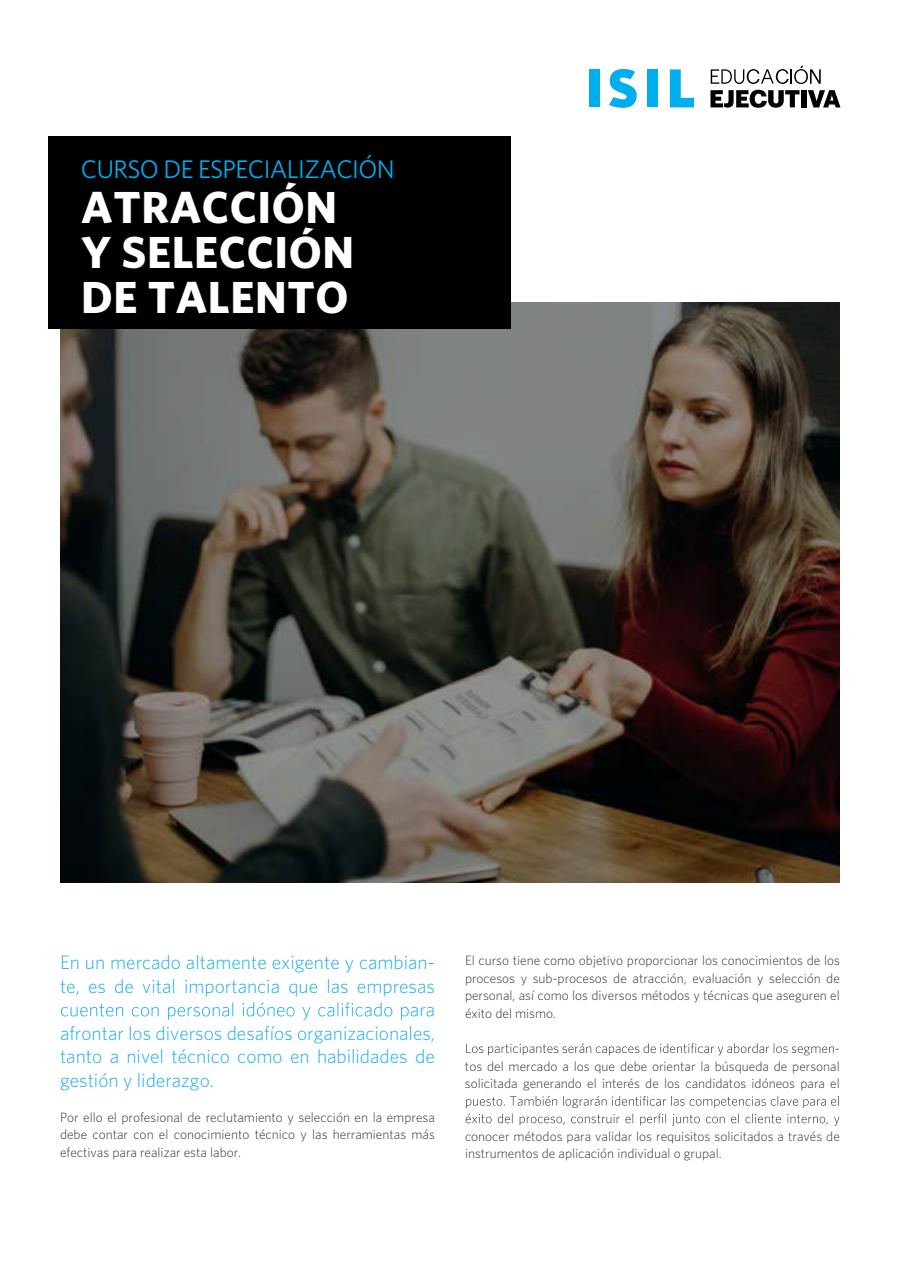
<style>
.page{position:relative;width:900px;height:1263px;background:#fff}
.page>*{position:absolute;margin:0;border:0;box-sizing:border-box;transform-origin:0 0}
.t1{font:700 45px/45px "Whitney";letter-spacing:.015em;color:#fff}
.t2{font:25.5px "Whitney";letter-spacing:-.025em;color:#00adf0}
.t3{font:300 19.5px/23.4px "Whitney";color:#1cadf0}
.t4{font:300 13.5px/17.5px "Whitney";color:#333;text-align:justify}
</style>
<div class="page">
<img style="left:60px;top:303px;width:780px;height:579px">
<div style="left:48px;top:136px;width:462px;height:193px;background:#000"></div>
<svg style="left:61px;top:1002px;width:372px;height:18px"></svg>
<svg style="left:466px;top:1043px;width:368px;height:12px"></svg>
<svg style="left:466px;top:1096px;width:374px;height:29px"></svg>
<div style="left:801px;top:90px;width:5px;height:17px;background:#000"></div>
<svg style="left:808px;top:90px;width:32px;height:17px"></svg>
<svg style="left:711px;top:66px;width:110px;height:18px"></svg>
<svg style="left:711px;top:90px;width:89px;height:18px"></svg>
<div style="left:589px;top:69px;width:11px;height:38px;background:#00aeef"></div>
<svg style="left:609px;top:69px;width:28px;height:39px"></svg>
<div style="left:647px;top:69px;width:11px;height:38px;background:#00aeef"></div>
<svg style="left:670px;top:69px;width:24px;height:38px"></svg>
<h2 class="t2" style="left:81px;top:154px;width:315px">CURSO DE ESPECIALIZACIÓN</h2>
<h1 class="t1" style="left:81px;top:183px;width:274px">ATRACCIÓN<br>Y SELECCIÓN<br>DE TALENTO</h1>
<h3 class="t3" style="left:60px;top:951px;width:377px">En un mercado altamente exigente y cambian&shy;te, es de vital importancia que las empresas</h3>
<h3 class="t3" style="left:60px;top:1021px;width:377px;text-align:justify">afrontar los diversos desafíos organizacionales, tanto a nivel técnico como en habilidades de gestión y liderazgo.</h3>
<p class="t4" style="left:60px;top:1108px;width:376px">Por ello el profesional de reclutamiento y selección en la empresa debe contar con el conocimiento técnico y las herramientas más efectivas para realizar esta labor.</p>
<p class="t4" style="left:465px;top:951px;width:376px">El curso tiene como objetivo proporcionar los conocimientos de los procesos y sub-procesos de atracción, evaluación y selección de personal, así como los diversos métodos y técnicas que aseguren el éxito del mismo.</p>
<p class="t4" style="left:465px;top:1039px;width:377px;text-indent:370px">- tos del mercado a los que debe orientar la búsqueda de personal solicitada generando el interés de los candidatos idóneos para el</p>
<p class="t4" style="left:465px;top:1127px;width:376px">conocer métodos para validar los requisitos solicitados a través de instrumentos de aplicación individual o grupal.</p>
</div>
